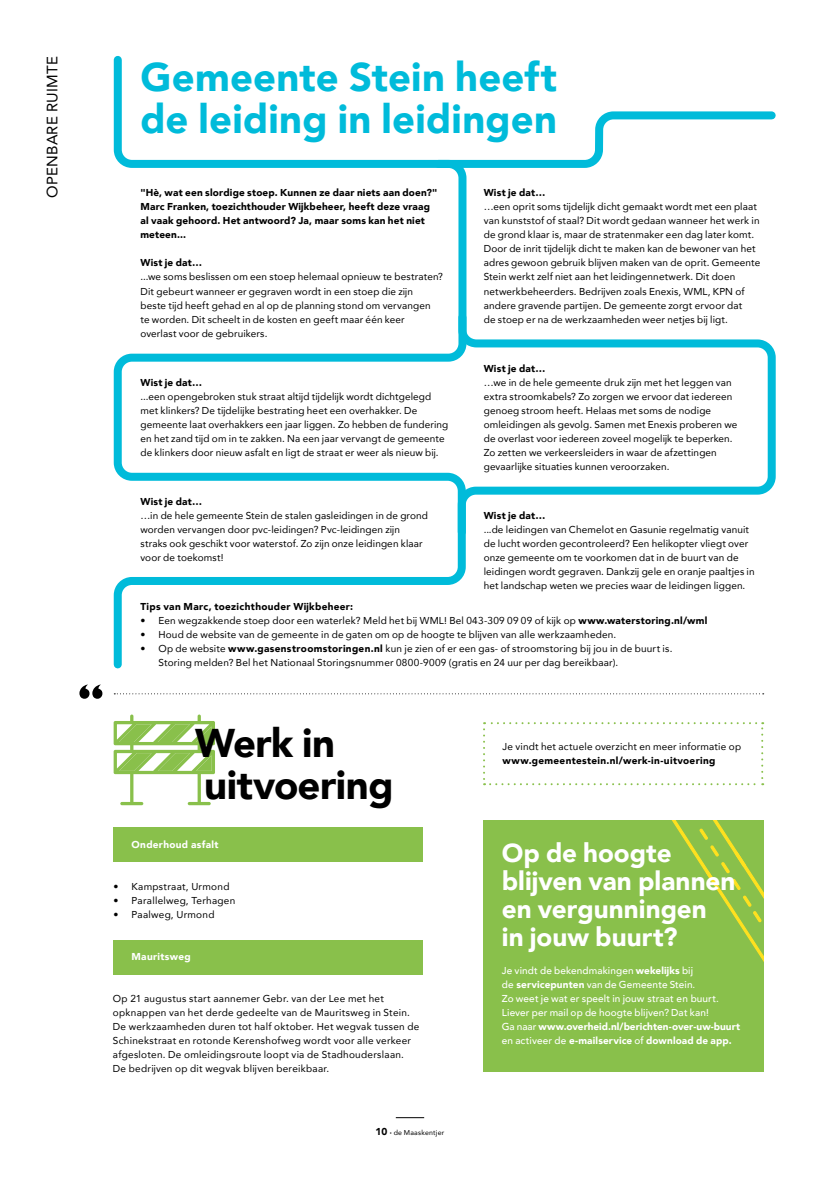
<style>
.page{position:relative;width:820px;height:1177px;background:#fff}
.page>*{position:absolute;margin:0;border:0;box-sizing:border-box;transform-origin:0 0}
.t1{font:900 40px/42px "Avenir";letter-spacing:.005em;color:#00bbda}
.t2{font:900 40px/42px "Avenir";letter-spacing:-.015em;color:#000}
.t3{font:900 26px/28px "Avenir";color:#fff}
.t4{font:15px "Avenir";letter-spacing:.015em;color:#000}
.t5{font:10px/14px "Avenir";letter-spacing:.015em;color:#000}
.t6{font:900 10px/14px "Avenir";letter-spacing:.02em;color:#000}
.t7{font:500 10px/14px "Avenir";letter-spacing:.01em;color:#fff}
.t8{font:900 10px "Avenir";letter-spacing:.035em;color:#fff}
.t9{font:7px "Avenir";letter-spacing:.03em;color:#000}
.s1{font-weight:900}
.s2{font-weight:900;font-size:10px}
.s3{font-weight:400}
</style>
<div class="page">
<svg style="left:395px;top:1117px;width:29px;height:1px"></svg>
<svg style="left:114px;top:714px;width:101px;height:91px"></svg>
<div style="left:113px;top:939px;width:309px;height:35px;background:#89c04b"></div>
<div style="left:113px;top:827px;width:309px;height:35px;background:#89c04b"></div>
<svg style="left:483px;top:722px;width:280px;height:63px"></svg>
<div style="left:483px;top:820px;width:280px;height:251px;background:#89c04b"></div>
<svg style="left:671px;top:820px;width:92px;height:141px"></svg>
<svg style="left:79px;top:684px;width:23px;height:14px"></svg>
<svg style="left:114px;top:693px;width:649px;height:1px"></svg>
<svg style="left:470px;top:337px;width:306px;height:160px"></svg>
<svg style="left:470px;top:111px;width:306px;height:57px"></svg>
<svg style="left:113px;top:56px;width:357px;height:613px"></svg>
<h3 class="t4" style="left:40px;top:197px;width:143px;rotate:-90deg">OPENBARE RUIMTE</h3>
<h1 class="t1" style="left:140px;top:55px;width:418px">Gemeente Stein heeft de leiding in leidingen</h1>
<p class="t6" style="left:140px;top:186px;width:298px">"Hè, wat een slordige stoep. Kunnen ze daar niets aan doen?" Marc Franken, toezichthouder Wijkbeheer, heeft deze vraag al vaak gehoord. Het antwoord? Ja, maar soms kan het niet meteen...</p>
<p class="t6" style="left:140px;top:256px;width:63px">Wist je dat…</p>
<p class="t5" style="left:140px;top:270px;width:304px">...we soms beslissen om een stoep helemaal opnieuw te bestraten?<br>Dit gebeurt wanneer er gegraven wordt in een stoep die zijn<br>beste tijd heeft gehad en al op de planning stond om vervangen<br>te worden. Dit scheelt in de kosten en geeft maar één keer overlast voor de gebruikers.</p>
<p class="t6" style="left:140px;top:375px;width:63px">Wist je dat…</p>
<p class="t5" style="left:140px;top:389px;width:309px">...een opengebroken stuk straat altijd tijdelijk wordt dichtgelegd met klinkers? De tijdelijke bestrating heet een overhakker. De gemeente laat overhakkers een jaar liggen. Zo hebben de fundering en het zand tijd om in te zakken. Na een jaar vervangt de gemeente de klinkers door nieuw asfalt en ligt de straat er weer als nieuw bij.</p>
<p class="t6" style="left:140px;top:494px;width:63px">Wist je dat…</p>
<p class="t5" style="left:140px;top:508px;width:289px">…in de hele gemeente Stein de stalen gasleidingen in de grond worden vervangen door pvc-leidingen? Pvc-leidingen zijn straks ook geschikt voor waterstof. Zo zijn onze leidingen klaar voor de toekomst!</p>
<p class="t6" style="left:483px;top:186px;width:63px">Wist je dat…</p>
<p class="t5" style="left:483px;top:200px;width:278px">…een oprit soms tijdelijk dicht gemaakt wordt met een plaat van kunststof of staal? Dit wordt gedaan wanneer het werk in de grond klaar is, maar de stratenmaker een dag later komt.<br>Door de inrit tijdelijk dicht te maken kan de bewoner van het adres gewoon gebruik blijven maken van de oprit. Gemeente Stein werkt zelf niet aan het leidingennetwerk. Dit doen netwerkbeheerders. Bedrijven zoals Enexis, WML, KPN of andere gravende partijen. De gemeente zorgt ervoor dat<br>de stoep er na de werkzaamheden weer netjes bij ligt.</p>
<p class="t6" style="left:483px;top:361px;width:63px">Wist je dat…</p>
<p class="t5" style="left:483px;top:375px;width:255px">…we in de hele gemeente druk zijn met het leggen van extra stroomkabels? Zo zorgen we ervoor dat iedereen genoeg stroom heeft. Helaas met soms de nodige omleidingen als gevolg. Samen met Enexis proberen we de overlast voor iedereen zoveel mogelijk te beperken.<br>Zo zetten we verkeersleiders in waar de afzettingen gevaarlijke situaties kunnen veroorzaken.</p>
<p class="t6" style="left:483px;top:508px;width:63px">Wist je dat…</p>
<p class="t5" style="left:483px;top:522px;width:272px">...de leidingen van Chemelot en Gasunie regelmatig vanuit de lucht worden gecontroleerd? Een helikopter vliegt over onze gemeente om te voorkomen dat in de buurt van de leidingen wordt gegraven. Dankzij gele en oranje paaltjes in het landschap weten we precies waar de leidingen liggen.</p>
<p class="t6" style="left:140px;top:599px;width:214px">Tips van Marc, toezichthouder Wijkbeheer:</p>
<p class="t5" style="left:140px;top:613px;width:568px">• Een wegzakkende stoep door een waterlek? Meld het bij WML! Bel 043-309 09 09 of kijk op <span class="s1">www.waterstoring.nl/wml</span></p>
<p class="t5" style="left:140px;top:627px;width:477px">• Houd de website van de gemeente in de gaten om op de hoogte te blijven van alle werkzaamheden.</p>
<p class="t5" style="left:158px;top:641px;width:515px;text-indent:-18px">• Op de website <span class="s1">www.gasenstroomstoringen.nl</span> kun je zien of er een gas- of stroomstoring bij jou in de buurt is.<br>Storing melden? Bel het Nationaal Storingsnummer 0800-9009 (gratis en 24 uur per dag bereikbaar).</p>
<h1 class="t2" style="left:195px;top:720px;width:200px">Werk in uitvoering</h1>
<p class="t8" style="left:131px;top:835px;width:89px">Onderhoud asfalt</p>
<p class="t5" style="left:113px;top:879px;width:117px">• Kampstraat, Urmond</p>
<p class="t5" style="left:113px;top:893px;width:123px">• Parallelweg, Terhagen</p>
<p class="t5" style="left:113px;top:907px;width:102px">• Paalweg, Urmond</p>
<p class="t8" style="left:131px;top:947px;width:61px">Mauritsweg</p>
<p class="t5" style="left:113px;top:991px;width:308px">Op 21 augustus start aannemer Gebr. van der Lee met het opknappen van het derde gedeelte van de Mauritsweg in Stein.<br>De werkzaamheden duren tot half oktober. Het wegvak tussen de Schinekstraat en rotonde Kerenshofweg wordt voor alle verkeer afgesloten. De omleidingsroute loopt via de Stadhouderslaan.<br>De bedrijven op dit wegvak blijven bereikbaar.</p>
<p class="t9" style="left:375px;top:1126px;width:70px"><span class="s2">10</span> <span class="s1">·</span> de Maaskentjer</p>
<p class="t5" style="left:502px;top:739px;width:240px">Je vindt het actuele overzicht en meer informatie op</p>
<p class="t6" style="left:502px;top:753px;width:214px">www.gemeentestein.nl/werk-in-uitvoering</p>
<h2 class="t3" style="left:501px;top:838px;width:235px">Op de hoogte blijven van plannen en vergunningen<br>in jouw buurt?</h2>
<p class="t7" style="left:501px;top:962px;width:240px">Je vindt de bekendmakingen <span class="s1">wekelijks</span> bij<br>de <span class="s1">servicepunten</span> van de Gemeente Stein<span class="s3">.<br></span>Zo weet je wat er speelt in jouw straat en buurt.<br>Liever per mail op de hoogte blijven? Dat kan!<br>Ga naar <span class="s1">www.overheid.nl/berichten-over-uw-buurt </span>en activeer de <span class="s1">e-mailservice</span> of <span class="s1">download de app.</span></p>
</div>
